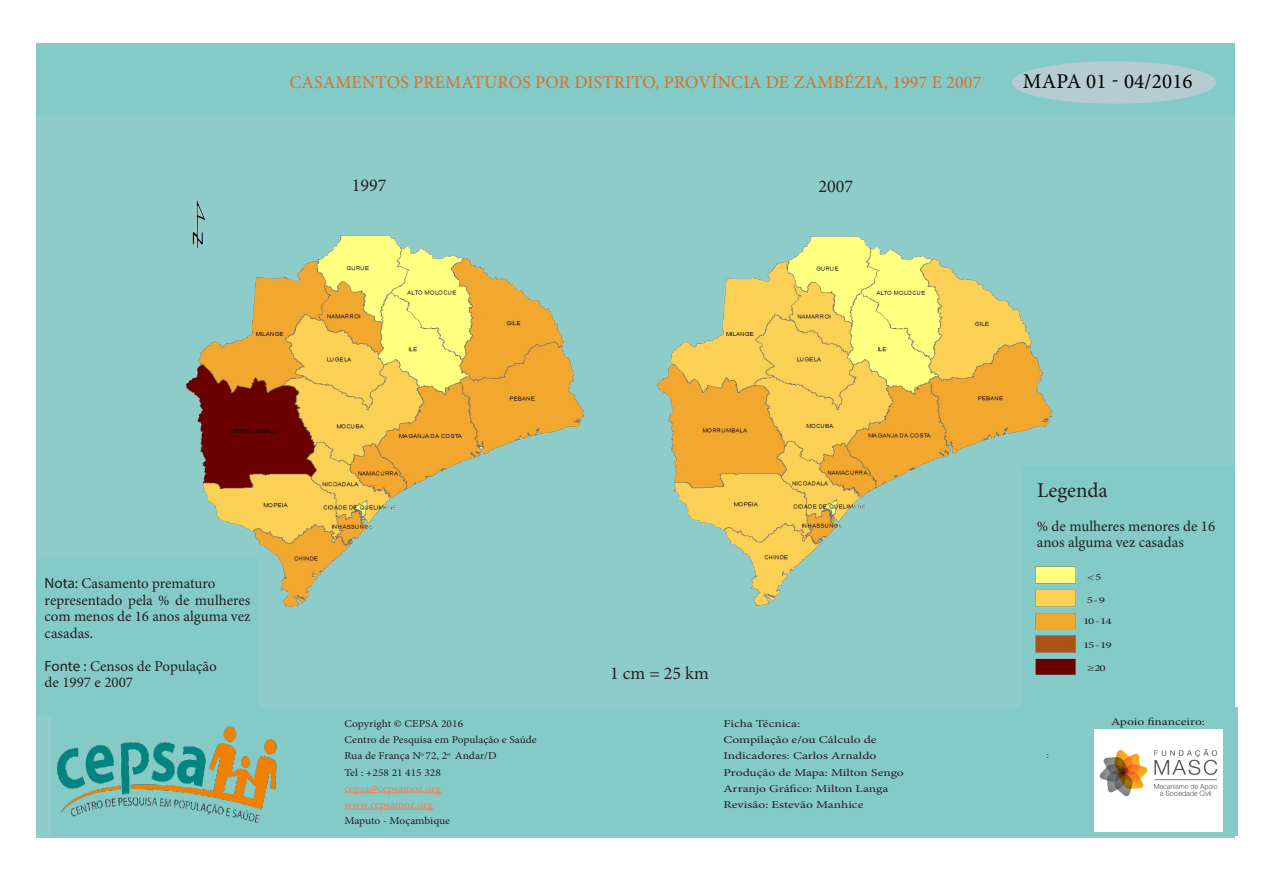
<style>
.page{position:relative;width:1263px;height:893px;background:#fff}
.page>*{position:absolute;margin:0;border:0;box-sizing:border-box;transform-origin:0 0}
.t1{font:21px "Minion Pro";letter-spacing:.01em;color:#000}
.t2{font:21px "Minion Pro";color:#231f20}
.t3{font:18px "Minion Pro";letter-spacing:.01em;color:#d77129}
.t4{font:18px "Minion Pro";color:#231f20}
.t5{font:15px/16.5px "Minion Pro";color:#231f20}
.t6{font:14.85px/16.5px "Minion Pro";color:#231f20;text-align:justify}
.t7{font:10.5px "Minion Pro";color:#231f20;scale:1.28 1}
.t8{font:10.5px "Minion Pro";color:#231f20;scale:1.09 1}
.t9{font:10.5px "Minion Pro";color:#f47d4d;scale:1.09 1}
.t10{font:9.3px "Minion Pro";color:#231f20;scale:.94 1}
.t11{font:9.15px "Minion Pro";letter-spacing:-.09em;color:#231f20;scale:1.44 1}
.t12{font:9.15px "Minion Pro";letter-spacing:-.09em;color:#231f20;scale:1.36 1}
.s1{font-family:"Myriad Pro"}
</style>
<div class="page">
<div style="left:36px;top:52px;width:1198px;height:786px;background:#8eccc9"></div>
<div style="left:36px;top:43px;width:1198px;height:73px;background:#84cbc7"></div>
<div style="left:51px;top:707px;width:1186px;height:129px;background:#84cbc7"></div>
<div style="left:36px;top:560px;width:223px;height:157px;background:#84cbc7"></div>
<hr style="left:344px;top:792px;width:97px;height:1px;background:#f47d4d">
<hr style="left:344px;top:809px;width:89px;height:1px;background:#f47d4d">
<div style="left:1012px;top:61px;width:204px;height:43px;background:#b4ccd2;border-radius:50%"></div>
<img style="left:57px;top:726px;width:220px;height:97px">
<div style="left:1021px;top:466px;width:213px;height:251px;background:#84cbc7"></div>
<img style="left:1063px;top:566px;width:14px;height:110px">
<img style="left:185px;top:200px;width:400px;height:408px">
<img style="left:1094px;top:729px;width:128px;height:103px">
<img style="left:656px;top:236px;width:407px;height:440px">
<p class="t3" style="left:289px;top:70px;width:693px">CASAMENTOS PREMATUROS POR DISTRITO, PROVÍNCIA DE ZAMBÉZIA, 1997 E 2007</p>
<p class="t4" style="left:352px;top:174px;width:36px">1997</p>
<p class="t4" style="left:819px;top:175px;width:36px">2007</p>
<p class="t1" style="left:1023px;top:68px;width:171px">MAPA 01 - 04/2016</p>
<p class="t6" style="left:45px;top:575px;width:172px"><span class="s1">Nota:</span> Casamento prematuro</p>
<p class="t6" style="left:45px;top:592px;width:207px">representado pela % de mulheres com menos de 16 anos alguma vez casadas.</p>
<p class="t6" style="left:45px;top:658px;width:174px"><span class="s1">Fonte :</span> Censos de População</p>
<p class="t6" style="left:45px;top:674px;width:90px">de 1997 e 2007</p>
<p class="t2" style="left:1037px;top:477px;width:72px">Legenda</p>
<p class="t5" style="left:1037px;top:518px;width:180px">% de mulheres menores de 16 anos alguma vez casadas</p>
<p class="t11" style="left:1087px;top:571px;width:11px">&lt; 5</p>
<p class="t11" style="left:1087px;top:593px;width:14px">5 - 9</p>
<p class="t11" style="left:1083px;top:615px;width:21px">10 - 14</p>
<p class="t4" style="left:610px;top:662px;width:100px">1 cm = 25 km</p>
<p class="t11" style="left:1083px;top:639px;width:21px">15 - 19</p>
<p class="t12" style="left:1087px;top:662px;width:15px">≥20</p>
<p class="t8" style="left:344px;top:717px;width:110px">Copyright © CEPSA 2016</p>
<p class="t7" style="left:1111px;top:714px;width:75px">Apoio financeiro:</p>
<p class="t8" style="left:344px;top:733px;width:178px">Centro de Pesquisa em População e Saúde</p>
<p class="t8" style="left:344px;top:749px;width:141px">Rua de França N<sup>o</sup> 72, 2<sup>o</sup> Andar/D</p>
<p class="t8" style="left:344px;top:765px;width:90px">Tel : +258 21 415 328</p>
<p class="t9" style="left:344px;top:781px;width:90px">cepsa@cepsamoz.org</p>
<p class="t9" style="left:344px;top:798px;width:83px">www.cepsamoz.org</p>
<p class="t8" style="left:344px;top:814px;width:98px">Maputo - Moçambique</p>
<p class="t7" style="left:723px;top:717px;width:62px">Ficha Técnica:</p>
<p class="t7" style="left:723px;top:733px;width:121px">Compilação e/ou Cálculo de</p>
<p class="t7" style="left:723px;top:749px;width:121px">Indicadores: Carlos Arnaldo</p>
<p class="t7" style="left:723px;top:765px;width:142px">Produção de Mapa: Milton Sengo</p>
<p class="t7" style="left:723px;top:781px;width:130px">Arranjo Gráfico: Milton Langa</p>
<p class="t7" style="left:723px;top:798px;width:111px">Revisão: Estevão Manhice</p>
<p class="t10" style="left:1047px;top:749px;width:4px">:</p>
</div>
